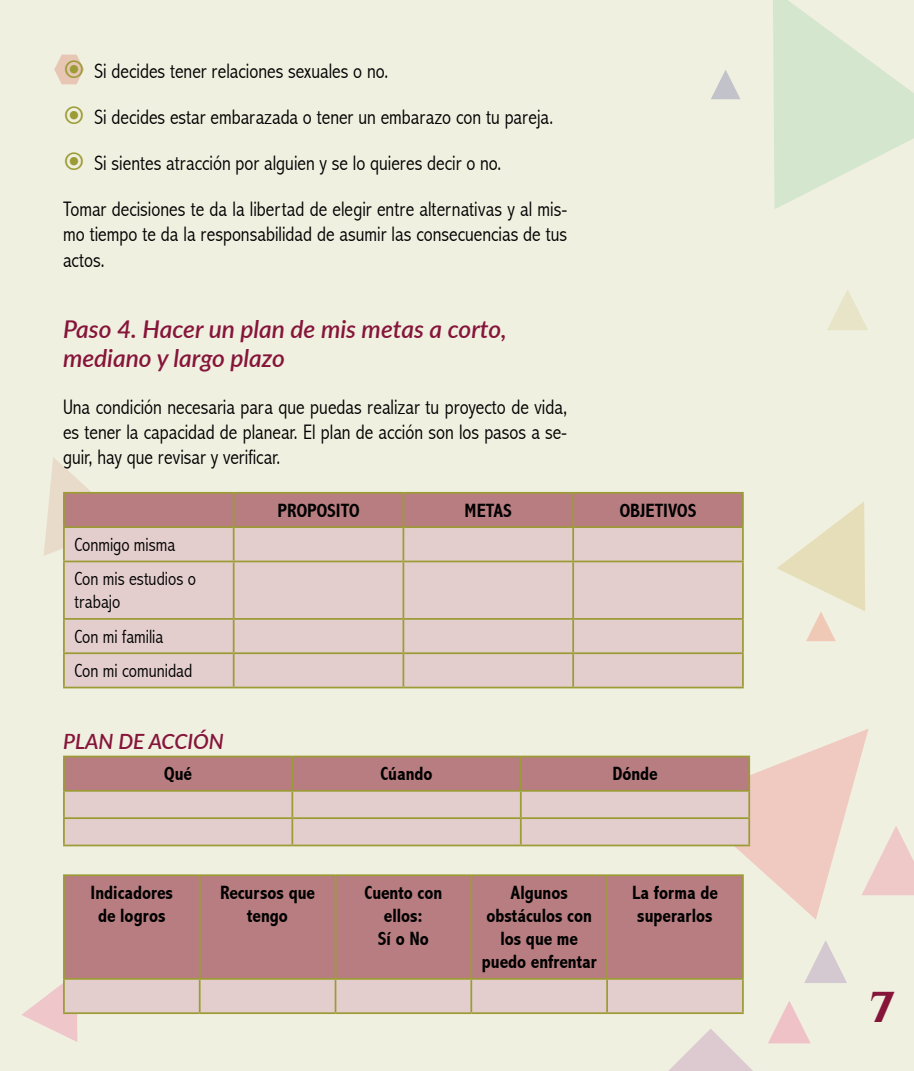
<style>
.page{position:relative;width:914px;height:1071px;background:#f0f0e1}
.page>*{position:absolute;margin:0;border:0;box-sizing:border-box;transform-origin:0 0}
.t1{font:700 42px "Perpetua Titling";color:#86153a}
.t2{font:italic 600 24.5px/29.4px "Lato";color:#86153a}
.t3{font:300 condensed 21px/25.2px "Abadi";color:#000}
.t4{font:italic 600 21px "Lato";color:#86153a}
.t5{font:700 condensed 19.25px/23.1px "Abadi";color:#000;text-align:center}
.t6{font:300 condensed 19.25px/34.3px "Abadi";color:#000}
</style>
<div class="page">
<svg style="left:827px;top:289px;width:41px;height:41px"></svg>
<svg style="left:768px;top:1001px;width:42px;height:42px"></svg>
<svg style="left:804px;top:940px;width:43px;height:43px"></svg>
<svg style="left:773px;top:0;width:141px;height:209px"></svg>
<svg style="left:711px;top:70px;width:29px;height:29px"></svg>
<svg style="left:777px;top:502px;width:88px;height:139px"></svg>
<svg style="left:44px;top:457px;width:699px;height:99px"></svg>
<div style="left:65px;top:528px;width:677px;height:159px;background:#e3cecd"></div>
<hr style="left:63px;top:492px;width:171px;height:2px;background:#9c9c37">
<hr style="left:63px;top:494px;width:2px;height:32px;background:#9c9c37">
<hr style="left:234px;top:492px;width:169px;height:2px;background:#9c9c37">
<hr style="left:233px;top:494px;width:1px;height:32px;background:#9c9c37">
<hr style="left:403px;top:492px;width:170px;height:2px;background:#9c9c37">
<hr style="left:402px;top:494px;width:2px;height:32px;background:#9c9c37">
<hr style="left:573px;top:492px;width:170px;height:2px;background:#9c9c37">
<hr style="left:572px;top:494px;width:2px;height:32px;background:#9c9c37">
<hr style="left:742px;top:494px;width:1px;height:32px;background:#9c9c37">
<hr style="left:63px;top:526px;width:171px;height:2px;background:#9c9c37">
<hr style="left:63px;top:528px;width:2px;height:33px;background:#9c9c37">
<hr style="left:234px;top:526px;width:169px;height:2px;background:#9c9c37">
<hr style="left:233px;top:528px;width:1px;height:33px;background:#9c9c37">
<hr style="left:403px;top:526px;width:170px;height:2px;background:#9c9c37">
<hr style="left:402px;top:528px;width:2px;height:33px;background:#9c9c37">
<hr style="left:573px;top:526px;width:170px;height:2px;background:#9c9c37">
<hr style="left:572px;top:528px;width:2px;height:33px;background:#9c9c37">
<hr style="left:742px;top:528px;width:1px;height:33px;background:#9c9c37">
<hr style="left:63px;top:561px;width:171px;height:1px;background:#9c9c37">
<hr style="left:63px;top:562px;width:2px;height:56px;background:#9c9c37">
<hr style="left:234px;top:561px;width:169px;height:1px;background:#9c9c37">
<hr style="left:233px;top:562px;width:1px;height:56px;background:#9c9c37">
<hr style="left:403px;top:561px;width:170px;height:1px;background:#9c9c37">
<hr style="left:402px;top:562px;width:2px;height:56px;background:#9c9c37">
<hr style="left:573px;top:561px;width:170px;height:1px;background:#9c9c37">
<hr style="left:572px;top:562px;width:2px;height:56px;background:#9c9c37">
<hr style="left:742px;top:562px;width:1px;height:56px;background:#9c9c37">
<hr style="left:63px;top:618px;width:171px;height:2px;background:#9c9c37">
<hr style="left:63px;top:620px;width:2px;height:32px;background:#9c9c37">
<hr style="left:234px;top:618px;width:169px;height:2px;background:#9c9c37">
<hr style="left:233px;top:620px;width:1px;height:32px;background:#9c9c37">
<hr style="left:403px;top:618px;width:170px;height:2px;background:#9c9c37">
<hr style="left:402px;top:620px;width:2px;height:32px;background:#9c9c37">
<hr style="left:573px;top:618px;width:170px;height:2px;background:#9c9c37">
<hr style="left:572px;top:620px;width:2px;height:32px;background:#9c9c37">
<hr style="left:742px;top:620px;width:1px;height:32px;background:#9c9c37">
<hr style="left:63px;top:652px;width:171px;height:2px;background:#9c9c37">
<hr style="left:63px;top:654px;width:2px;height:33px;background:#9c9c37">
<hr style="left:234px;top:652px;width:169px;height:2px;background:#9c9c37">
<hr style="left:233px;top:654px;width:1px;height:33px;background:#9c9c37">
<hr style="left:403px;top:652px;width:170px;height:2px;background:#9c9c37">
<hr style="left:402px;top:654px;width:2px;height:33px;background:#9c9c37">
<hr style="left:573px;top:652px;width:170px;height:2px;background:#9c9c37">
<hr style="left:572px;top:654px;width:2px;height:33px;background:#9c9c37">
<hr style="left:742px;top:654px;width:1px;height:33px;background:#9c9c37">
<hr style="left:63px;top:687px;width:171px;height:1px;background:#9c9c37">
<hr style="left:234px;top:687px;width:169px;height:1px;background:#9c9c37">
<hr style="left:403px;top:687px;width:170px;height:1px;background:#9c9c37">
<hr style="left:573px;top:687px;width:170px;height:1px;background:#9c9c37">
<hr style="left:63px;top:756px;width:229px;height:1px;background:#9c9c37">
<hr style="left:63px;top:757px;width:2px;height:33px;background:#9c9c37">
<hr style="left:63px;top:790px;width:229px;height:2px;background:#9c9c37">
<hr style="left:63px;top:792px;width:2px;height:25px;background:#9c9c37">
<hr style="left:63px;top:817px;width:229px;height:2px;background:#9c9c37">
<hr style="left:63px;top:819px;width:2px;height:26px;background:#9c9c37">
<svg style="left:64px;top:729px;width:850px;height:191px"></svg>
<hr style="left:748px;top:819px;width:2px;height:26px;background:#9c9c37">
<hr style="left:63px;top:845px;width:229px;height:1px;background:#9c9c37">
<hr style="left:292px;top:845px;width:229px;height:1px;background:#9c9c37">
<hr style="left:521px;top:845px;width:229px;height:1px;background:#9c9c37">
<div style="left:65px;top:876px;width:677px;height:97px;background:#b87d80"></div>
<svg style="left:22px;top:973px;width:731px;height:98px"></svg>
<hr style="left:63px;top:874px;width:137px;height:2px;background:#9c9c37">
<hr style="left:63px;top:876px;width:2px;height:102px;background:#9c9c37">
<hr style="left:200px;top:874px;width:135px;height:2px;background:#9c9c37">
<hr style="left:199px;top:876px;width:1px;height:102px;background:#9c9c37">
<hr style="left:335px;top:874px;width:136px;height:2px;background:#9c9c37">
<hr style="left:334px;top:876px;width:2px;height:102px;background:#9c9c37">
<hr style="left:471px;top:874px;width:136px;height:2px;background:#9c9c37">
<hr style="left:470px;top:876px;width:2px;height:102px;background:#9c9c37">
<hr style="left:607px;top:874px;width:136px;height:2px;background:#9c9c37">
<hr style="left:606px;top:876px;width:2px;height:102px;background:#9c9c37">
<hr style="left:742px;top:876px;width:1px;height:102px;background:#9c9c37">
<hr style="left:63px;top:978px;width:137px;height:2px;background:#9c9c37">
<hr style="left:63px;top:980px;width:2px;height:32px;background:#9c9c37">
<hr style="left:200px;top:978px;width:135px;height:2px;background:#9c9c37">
<hr style="left:199px;top:980px;width:1px;height:32px;background:#9c9c37">
<hr style="left:335px;top:978px;width:136px;height:2px;background:#9c9c37">
<hr style="left:334px;top:980px;width:2px;height:32px;background:#9c9c37">
<hr style="left:471px;top:978px;width:136px;height:2px;background:#9c9c37">
<hr style="left:470px;top:980px;width:2px;height:32px;background:#9c9c37">
<hr style="left:607px;top:978px;width:136px;height:2px;background:#9c9c37">
<hr style="left:606px;top:980px;width:2px;height:32px;background:#9c9c37">
<hr style="left:742px;top:980px;width:1px;height:32px;background:#9c9c37">
<hr style="left:63px;top:1012px;width:137px;height:2px;background:#9c9c37">
<hr style="left:200px;top:1012px;width:135px;height:2px;background:#9c9c37">
<hr style="left:335px;top:1012px;width:136px;height:2px;background:#9c9c37">
<hr style="left:471px;top:1012px;width:136px;height:2px;background:#9c9c37">
<hr style="left:607px;top:1012px;width:136px;height:2px;background:#9c9c37">
<svg style="left:54px;top:55px;width:30px;height:29px"></svg>
<p class="t3" style="left:94px;top:58px;width:295px">Si decides tener relaciones sexuales o no.</p>
<p class="t3" style="left:94px;top:104px;width:460px">Si decides estar embarazada o tener un embarazo con tu pareja.</p>
<p class="t3" style="left:94px;top:150px;width:408px">Si sientes atracción por alguien y se lo quieres decir o no.</p>
<p class="t3" style="left:63px;top:197px;width:506px">Tomar decisiones te da la libertad de elegir entre alternativas y al mis-</p>
<p class="t3" style="left:63px;top:222px;width:505px">mo tiempo te da la responsabilidad de asumir las consecuencias de tus actos.</p>
<p class="t2" style="left:63px;top:313px;width:445px">Paso 4. Hacer un plan de mis metas a corto, mediano y largo plazo</p>
<p class="t3" style="left:63px;top:394px;width:505px;text-align:justify">Una condición necesaria para que puedas realizar tu proyecto de vida, es tener la capacidad de planear. El plan de acción son los pasos a se&shy;guir, hay que revisar y verificar.</p>
<p class="t5" style="left:277px;top:499px;width:83px">PROPOSITO</p>
<p class="t5" style="left:464px;top:499px;width:49px">METAS</p>
<p class="t5" style="left:619px;top:499px;width:78px">OBJETIVOS</p>
<p class="t6" style="left:74px;top:527px;width:123px">Conmigo misma<br>Con mis estudios o</p>
<p class="t6" style="left:74px;top:585px;width:119px">trabajo<br>Con mi familia<br>Con mi comunidad</p>
<p class="t4" style="left:63px;top:726px;width:162px">Plan de acción</p>
<p class="t5" style="left:164px;top:762px;width:29px">Qué</p>
<p class="t5" style="left:380px;top:762px;width:54px">Cúando</p>
<p class="t5" style="left:612px;top:762px;width:47px">Dónde</p>
<p class="t5" style="left:91px;top:881px;width:84px">Indicadores de logros</p>
<p class="t5" style="left:220px;top:881px;width:96px">Recursos que tengo</p>
<p class="t5" style="left:364px;top:881px;width:79px">Cuento con ellos:<br>Sí o No</p>
<p class="t5" style="left:482px;top:881px;width:116px">Algunos obstáculos con los que me puedo enfrentar</p>
<p class="t5" style="left:632px;top:881px;width:87px;text-align:left">La forma de superarlos</p>
<h1 class="t1" style="left:870px;top:981px;width:26px">7</h1>
</div>
